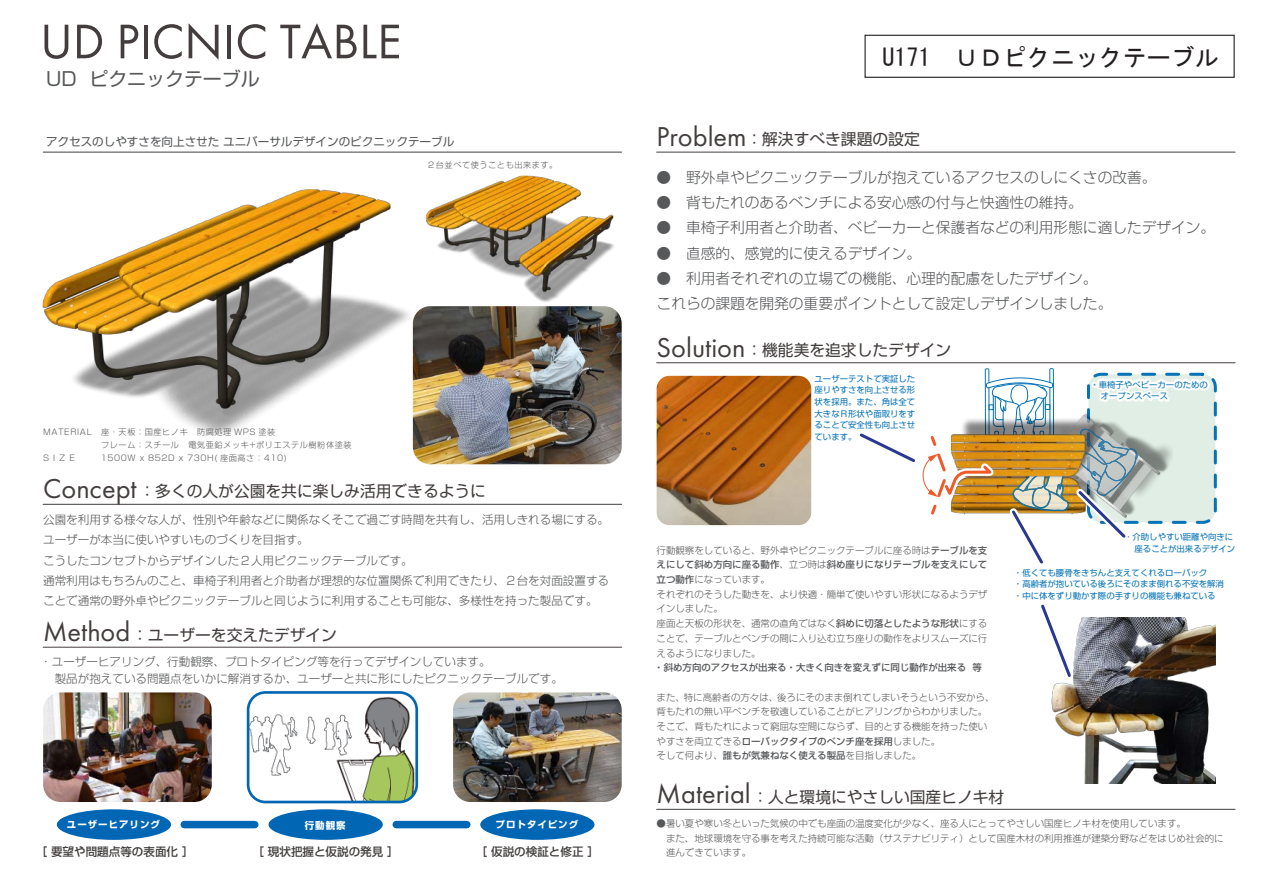
<style>
.page{position:relative;width:1263px;height:893px;background:#fff}
.page>*{position:absolute;margin:0;border:0;box-sizing:border-box;transform-origin:0 0}
.t1{font:50.4px "Futura PT";color:#433e3d}
.t2{font:28.35px "Futura PT";color:#433e3d}
.t3{font:24px "MS Gothic";color:#231f20}
.t4{font:18.9px "Shin Go Pro";color:#57585a}
.t5{font:15.75px "G Shin Go Pro";color:#433e3d}
.t6{font:300 14.7px/25.2px "G Shin Go Pro";color:#57585a}
.t7{font:300 11.55px/20.2px "G Shin Go Pro";color:#57585a}
.t8{font:500 11.55px "G Shin Go Pro";color:#433e3d}
.t9{font:11.55px "G Shin Go Pro";color:#57585a}
.t10{font:300 9.45px/14.7px "G Shin Go Pro";color:#57585a}
.t11{font:500 9.45px "G Shin Go Pro";color:#57585a}
.t12{font:700 9.45px "G Shin Go Pro";letter-spacing:.1em;color:#fff}
.t13{font:8.4px/11.6px "G Shin Go Pro";color:#0673b6}
.t14{font:300 8.1px "G Shin Go Pro";letter-spacing:.075em;color:#57585a}
.s1{font-weight:500}
.s2{font-family:"Futura PT";font-size:28.35px}
</style>
<div class="page">
<div style="left:1087px;top:373px;width:130px;height:151px;border:3px dashed #0673b6;border-radius:13px"></div>
<img style="left:657px;top:376px;width:154px;height:149px">
<img style="left:42px;top:151px;width:379px;height:298px">
<img style="left:413px;top:159px;width:201px;height:147px">
<img style="left:1051px;top:617px;width:164px;height:167px">
<img style="left:453px;top:692px;width:169px;height:110px">
<img style="left:413px;top:306px;width:209px;height:158px">
<img style="left:43px;top:692px;width:169px;height:110px">
<img style="left:248px;top:697px;width:166px;height:105px">
<div style="left:247px;top:691px;width:171px;height:112px;border:3px solid #0166b3;border-radius:17px"></div>
<svg style="left:1041px;top:604px;width:38px;height:81px"></svg>
<svg style="left:851px;top:363px;width:363px;height:201px"></svg>
<hr style="left:657px;top:809px;width:578px;height:1px;background:#433e3d">
<hr style="left:657px;top:362px;width:578px;height:1px;background:#433e3d">
<hr style="left:657px;top:152px;width:578px;height:1px;background:#433e3d">
<hr style="left:43px;top:647px;width:579px;height:1px;background:#433e3d">
<hr style="left:43px;top:504px;width:579px;height:1px;background:#433e3d">
<hr style="left:43px;top:152px;width:579px;height:1px;background:#433e3d">
<div style="left:57px;top:809px;width:114px;height:31px;background:#0166b3;border-radius:50%"></div>
<div style="left:269px;top:809px;width:114px;height:31px;background:#0166b3;border-radius:50%"></div>
<div style="left:480px;top:809px;width:114px;height:31px;background:#0166b3;border-radius:50%"></div>
<div style="left:184px;top:821px;width:71px;height:7px;background:#0166b3"></div>
<div style="left:396px;top:821px;width:71px;height:7px;background:#0166b3"></div>
<div style="left:864px;top:35px;width:371px;height:43px;border:1px solid #231f20"></div>
<h1 class="t1" style="left:40px;top:12px;width:363px">UD PICNIC TABLE</h1>
<h3 class="t4" style="left:46px;top:63px;width:215px">UD ピクニックテーブル</h3>
<h3 class="t3" style="left:883px;top:45px;width:337px">U171　ＵＤピクニックテーブル</h3>
<h2 class="t2" style="left:657px;top:120px;width:92px">Problem</h2>
<p class="t9" style="left:46px;top:132px;width:410px">アクセスのしやすさを向上させた ユニバーサルデザインのピクニックテーブル</p>
<h3 class="t5" style="left:746px;top:126px;width:175px">：解決すべき課題の設定</h3>
<p class="t14" style="left:427px;top:158px;width:132px">２台並べて使うことも出来ます。</p>
<p class="t14" style="left:43px;top:426px;width:234px">MATERIAL　座・天板：国産ヒノキ　防腐処理 WPS 塗装</p>
<p class="t14" style="left:101px;top:438px;width:252px">フレーム：スチール　電気亜鉛メッキ+ポリエステル樹粉体塗装</p>
<p class="t14" style="left:43px;top:451px;width:33px">S I Z E</p>
<p class="t14" style="left:101px;top:451px;width:188px">1500W x 852D x 730H( 座面高さ：410)</p>
<h2 class="t2" style="left:43px;top:472px;width:95px">Concept</h2>
<h3 class="t5" style="left:139px;top:478px;width:348px">：多くの人が公園を共に楽しみ活用できるように</h3>
<p class="t7" style="left:43px;top:508px;width:567px">公園を利用する様々な人が、性別や年齢などに関係なくそこで過ごす時間を共有し、活用しきれる場にする。ユーザーが本当に使いやすいものづくりを目指す。<br>こうしたコンセプトからデザインした２人用ピクニックテーブルです。<br>通常利用はもちろんのこと、車椅子利用者と介助者が理想的な位置関係で利用できたり、２台を対面設置することで通常の野外卓やピクニックテーブルと同じように利用することも可能な、多様性を持った製品です。</p>
<h2 class="t2" style="left:43px;top:615px;width:89px">Method</h2>
<h3 class="t5" style="left:132px;top:622px;width:206px">：ユーザーを交えたデザイン</h3>
<p class="t7" style="left:40px;top:652px;width:524px;line-height:16.8px">・ユーザーヒアリング、行動観察、プロトタイピング等を行ってデザインしています。<br>　製品が抱えている問題点をいかに解消するか、ユーザーと共に形にしたピクニックテーブルです。</p>
<p class="t12" style="left:67px;top:817px;width:95px">ユーザーヒアリング</p>
<p class="t12" style="left:305px;top:817px;width:42px">行動観察</p>
<p class="t12" style="left:496px;top:817px;width:84px">プロトタイピング</p>
<p class="t8" style="left:36px;top:842px;width:159px">［ 要望や問題点等の表面化 ］</p>
<p class="t8" style="left:252px;top:842px;width:148px">［ 現状把握と仮説の発見 ］</p>
<p class="t8" style="left:476px;top:842px;width:125px">［ 仮説の検証と修正 ］</p>
<h3 class="t6" style="left:657px;top:163px;width:560px">●　野外卓やピクニックテーブルが抱えているアクセスのしにくさの改善。<br>●　背もたれのあるベンチによる安心感の付与と快適性の維持。<br>●　車椅子利用者と介助者、ベビーカーと保護者などの利用形態に適したデザイン。●　直感的、感覚的に使えるデザイン。<br>●　利用者それぞれの立場での機能、心理的配慮をしたデザイン。<br>これらの課題を開発の重要ポイントとして設定しデザインしました。</h3>
<h2 class="t2" style="left:657px;top:331px;width:90px">Solution</h2>
<h3 class="t5" style="left:746px;top:337px;width:206px">：機能美を追求したデザイン</h3>
<p class="t13" style="left:814px;top:372px;width:102px;text-align:justify">ユーザーテストで実証した座りやすさを向上させる形状を採用。また、角は全て大きなＲ形状や面取りをすることで安全性も向上させています。</p>
<p class="t13" style="left:1090px;top:378px;width:119px">・車椅子やベビーカーのための　オープンスペース</p>
<p class="t10" style="left:657px;top:541px;width:332px">行動観察をしていると、野外卓やピクニックテーブルに座る時は<span class="s1">テーブルを支えにして斜め方向に座る動作</span>、立つ時は<span class="s1">斜め座りになりテーブルを支えにして立つ動作</span>になっています。<br>それぞれのそうした動きを、より快適・簡単で使いやすい形状になるようデザインしました。<br>座面と天板の形状を、通常の直角ではなく<span class="s1">斜めに切落としたような形状</span>にすることで、テーブルとベンチの間に入り込む立ち座りの動作をよりスムーズに行えるようになりました。</p>
<p class="t11" style="left:654px;top:660px;width:329px">・斜め方向のアクセスが出来る・大きく向きを変えずに同じ動作が出来る 等</p>
<p class="t10" style="left:657px;top:689px;width:339px">また、特に高齢者の方々は、後ろにそのまま倒れてしまいそうという不安から、背もたれの無い平ベンチを敬遠していることがヒアリングからわかりました。そこで、背もたれによって窮屈な空間にならず、目的とする機能を持った使いやすさを両立できる<span class="s1">ローバックタイプのベンチ座を採用</span>しました。<br>そして何より、<span class="s1">誰もが気兼ねなく使える製品</span>を目指しました。</p>
<h3 class="t5" style="left:657px;top:784px;width:349px"><span class="s2">Material</span>：人と環境にやさしい国産ヒノキ材</h3>
<p class="t13" style="left:1124px;top:530px;width:113px">・介助しやすい距離や向きに　座ることが出来るデザイン</p>
<p class="t13" style="left:1014px;top:566px;width:211px">・低くても腰骨をきちんと支えてくれるローバック<br>・高齢者が抱いている後ろにそのまま倒れる不安を解消・中に体をずり動かす際の手すりの機能も兼ねている</p>
<p class="t10" style="left:657px;top:815px;width:568px">●暑い夏や寒い冬といった気候の中でも座面の温度変化が少なく、座る人にとってやさしい国産ヒノキ材を使用しています。<br>　また、地球環境を守る事を考えた持続可能な活動（サステナビリティ）として国産木材の利用推進が建築分野などをはじめ社会的に　進んできています。</p>
</div>
